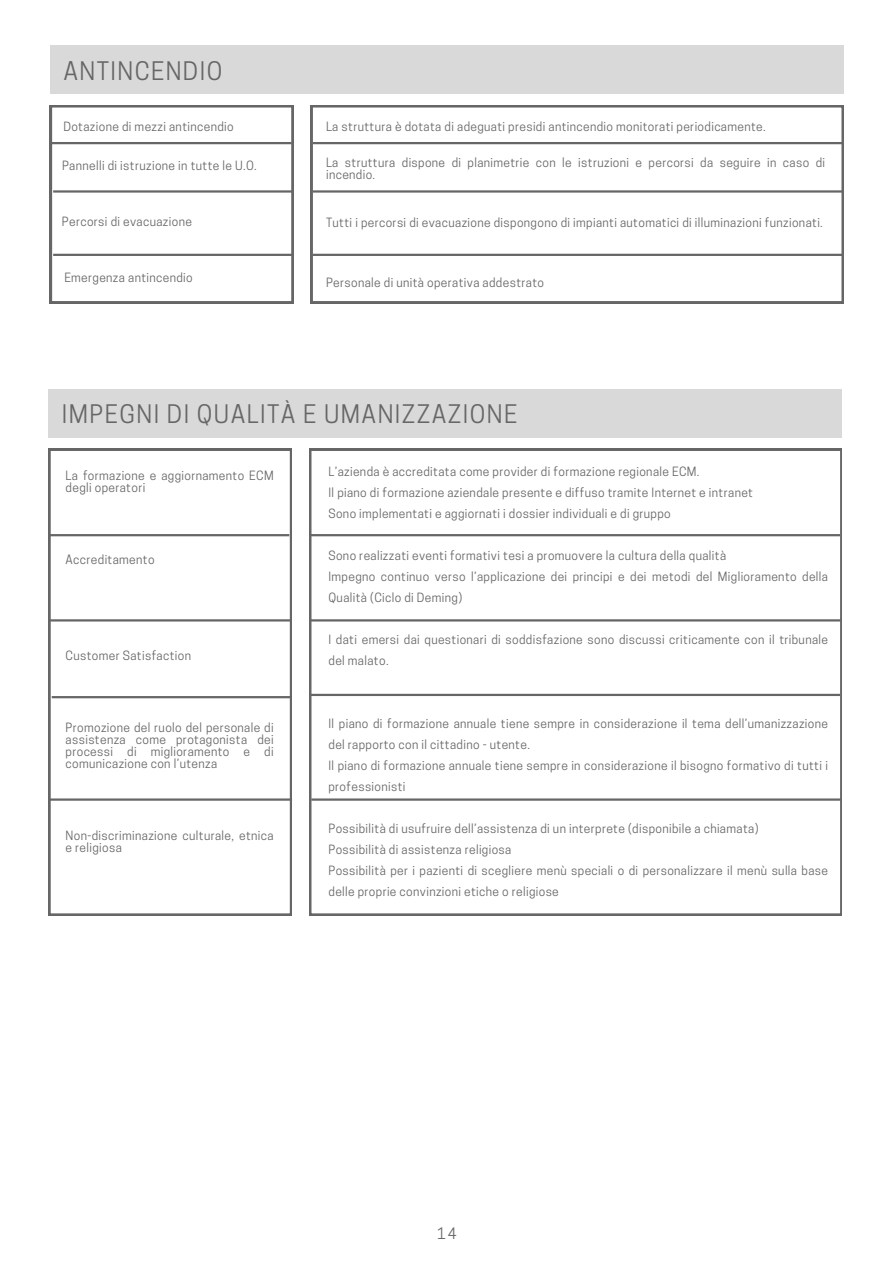
<style>
.page{position:relative;width:894px;height:1264px;background:#fff}
.page>*{position:absolute;margin:0;border:0;box-sizing:border-box;transform-origin:0 0}
.t1{font:24px "Cooper Hewitt";letter-spacing:.06em;color:#666}
.t2{font:14.85px "Cooper Hewitt";color:#666}
.t3{font:12px/12px "Cooper Hewitt";letter-spacing:.03em;color:#666}
</style>
<div class="page">
<svg style="left:50px;top:105px;width:243px;height:198px"></svg>
<div style="left:50px;top:46px;width:793px;height:48px;background:#d9d9d9"></div>
<svg style="left:310px;top:105px;width:533px;height:198px"></svg>
<hr style="left:312px;top:142px;width:530px;height:2px;background:#666">
<hr style="left:52px;top:142px;width:239px;height:2px;background:#666">
<hr style="left:312px;top:190px;width:531px;height:3px;background:#666">
<hr style="left:53px;top:190px;width:240px;height:3px;background:#666">
<hr style="left:312px;top:254px;width:531px;height:2px;background:#666">
<hr style="left:53px;top:254px;width:240px;height:2px;background:#666">
<svg style="left:48px;top:449px;width:243px;height:466px"></svg>
<div style="left:48px;top:389px;width:794px;height:48px;background:#d9d9d9"></div>
<svg style="left:309px;top:449px;width:532px;height:466px"></svg>
<hr style="left:309px;top:534px;width:530px;height:2px;background:#666">
<hr style="left:49px;top:534px;width:240px;height:2px;background:#666">
<hr style="left:309px;top:619px;width:531px;height:2px;background:#666">
<hr style="left:50px;top:619px;width:240px;height:2px;background:#666">
<hr style="left:310px;top:693px;width:529px;height:3px;background:#666">
<hr style="left:52px;top:696px;width:239px;height:2px;background:#666">
<hr style="left:311px;top:798px;width:529px;height:2px;background:#666">
<hr style="left:48px;top:798px;width:244px;height:2px;background:#666">
<h1 class="t1" style="left:63px;top:62px;width:160px">ANTINCENDIO</h1>
<p class="t3" style="left:63px;top:122px;width:172px">Dotazione di mezzi antincendio</p>
<p class="t3" style="left:326px;top:122px;width:441px">La struttura è dotata di adeguati presidi antincendio monitorati periodicamente.</p>
<p class="t3" style="left:326px;top:158px;width:500px">La struttura dispone di planimetrie con le istruzioni e percorsi da seguire in caso di incendio.</p>
<p class="t3" style="left:326px;top:218px;width:498px">Tutti i percorsi di evacuazione dispongono di impianti automatici di illuminazioni funzionati.</p>
<p class="t3" style="left:62px;top:161px;width:196px">Pannelli di istruzione in tutte le U.O.</p>
<p class="t3" style="left:62px;top:217px;width:131px">Percorsi di evacuazione</p>
<p class="t3" style="left:64px;top:273px;width:130px">Emergenza antincendio</p>
<p class="t3" style="left:326px;top:278px;width:219px">Personale di unità operativa addestrato</p>
<h1 class="t1" style="left:62px;top:405px;width:457px">IMPEGNI DI QUALITÀ E UMANIZZAZIONE</h1>
<p class="t3" style="left:66px;top:471px;width:209px">La formazione e aggiornamento ECM degli operatori</p>
<p class="t3" style="left:66px;top:555px;width:90px">Accreditamento</p>
<p class="t3" style="left:66px;top:651px;width:127px">Customer Satisfaction</p>
<p class="t3" style="left:66px;top:723px;width:209px;text-align:justify">Promozione del ruolo del personale di assistenza come protagonista dei processi di miglioramento e di comunicazione con l’utenza</p>
<p class="t3" style="left:66px;top:831px;width:209px">Non-discriminazione culturale, etnica e religiosa</p>
<p class="t3" style="left:328px;top:466px;width:372px">L’azienda è accreditata come provider di formazione regionale ECM.</p>
<p class="t3" style="left:328px;top:487px;width:426px">Il piano di formazione aziendale presente e diffuso tramite Internet e intranet</p>
<p class="t3" style="left:328px;top:508px;width:344px">Sono implementati e aggiornati i dossier individuali e di gruppo</p>
<p class="t3" style="left:328px;top:550px;width:399px">Sono realizzati eventi formativi tesi a promuovere la cultura della qualità</p>
<p class="t3" style="left:328px;top:567px;width:501px;line-height:21px">Impegno continuo verso l’applicazione dei principi e dei metodi del Miglioramento della<br>Qualità (Ciclo di Deming)</p>
<p class="t3" style="left:328px;top:630px;width:501px;line-height:21px">I dati emersi dai questionari di soddisfazione sono discussi criticamente con il tribunale del malato.</p>
<p class="t3" style="left:328px;top:714px;width:501px;line-height:21px">Il piano di formazione annuale tiene sempre in considerazione il tema dell’umanizzazione del rapporto con il cittadino - utente.</p>
<p class="t3" style="left:328px;top:756px;width:501px;line-height:21px">Il piano di formazione annuale tiene sempre in considerazione il bisogno formativo di tutti i professionisti</p>
<p class="t3" style="left:328px;top:823px;width:431px">Possibilità di usufruire dell’assistenza di un interprete (disponibile a chiamata)</p>
<p class="t3" style="left:328px;top:844px;width:184px">Possibilità di assistenza religiosa</p>
<p class="t3" style="left:328px;top:861px;width:501px;line-height:21px">Possibilità per i pazienti di scegliere menù speciali o di personalizzare il menù sulla base delle proprie convinzioni etiche o religiose</p>
<p class="t2" style="left:437px;top:1227px;width:21px">14</p>
</div>
